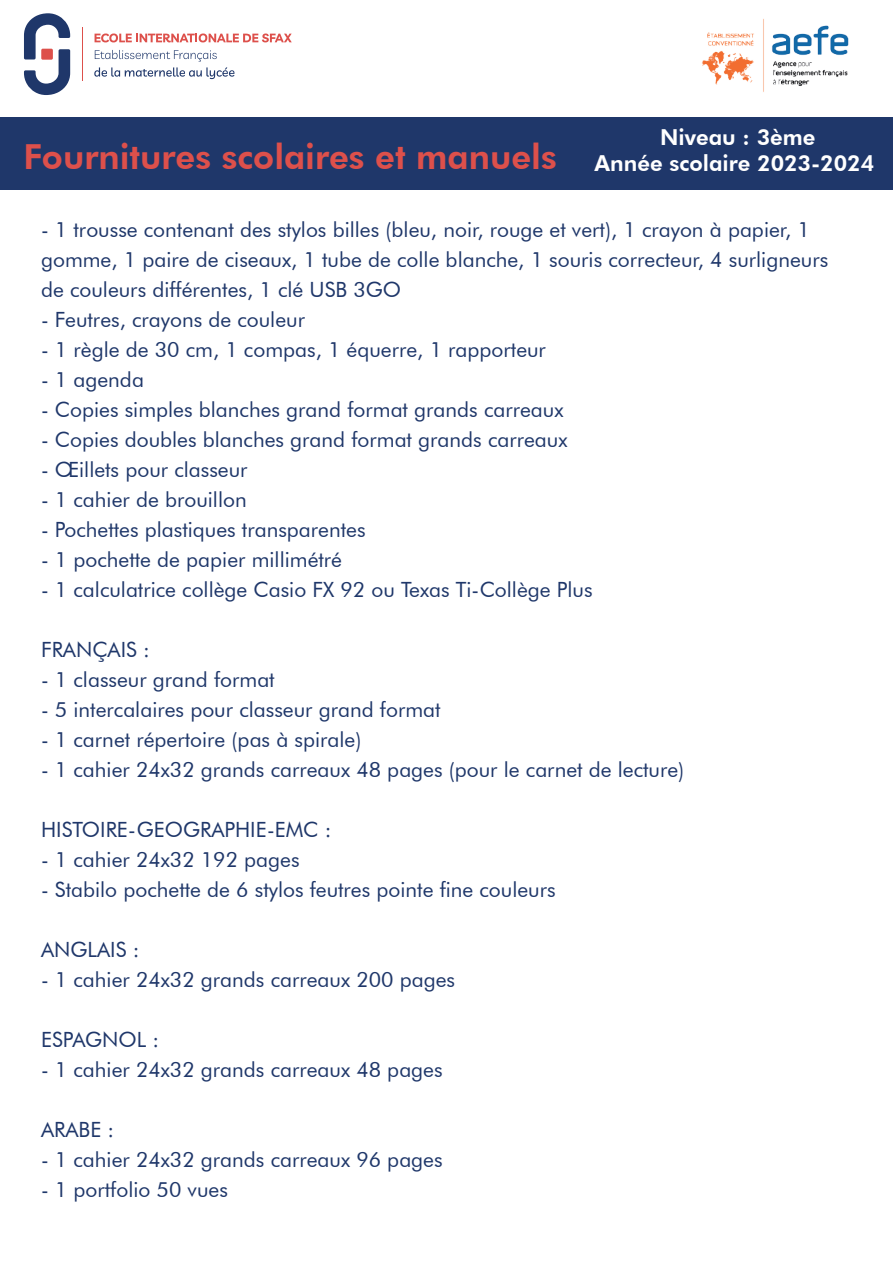
<style>
.page{position:relative;width:893px;height:1263px;background:#fff}
.page>*{position:absolute;margin:0;border:0;box-sizing:border-box;transform-origin:0 0}
.t1{font:800 34.5px "Futura BT";color:#dd504b}
.t2{font:800 22.05px "Futura BT";color:#fff}
.t3{font:21px/30px "Futura BT";color:#1f376a}
.s1{font-size:22.05px;color:#fff}
</style>
<div class="page">
<div style="left:0;top:117px;width:893px;height:73px;background:#1f376a"></div>
<img style="left:702px;top:18px;width:147px;height:74px">
<svg style="left:95px;top:34px;width:197px;height:8px"></svg>
<svg style="left:94px;top:50px;width:141px;height:29px"></svg>
<svg style="left:24px;top:13px;width:46px;height:82px"></svg>
<hr style="left:82px;top:27px;width:1px;height:54px;background:#dd504b">
<p class="t2" style="left:660px;top:123px;width:157px">Niveau : 3ème</p>
<h1 class="t1" style="left:23px;top:136px;width:852px">Fournitures scolaires et manuels <span class="s1">Année scolaire 2023-2024</span></h1>
<p class="t3" style="left:41px;top:214px;width:789px">- 1 trousse contenant des stylos billes (bleu, noir, rouge et vert), 1 crayon à papier, 1 gomme, 1 paire de ciseaux, 1 tube de colle blanche, 1 souris correcteur, 4 surligneurs de couleurs différentes, 1 clé USB 3GO</p>
<p class="t3" style="left:41px;top:304px;width:265px">- Feutres, crayons de couleur</p>
<p class="t3" style="left:41px;top:334px;width:506px">- 1 règle de 30 cm, 1 compas, 1 équerre, 1 rapporteur</p>
<p class="t3" style="left:41px;top:364px;width:104px">- 1 agenda</p>
<p class="t3" style="left:41px;top:394px;width:524px">- Copies simples blanches grand format grands carreaux</p>
<p class="t3" style="left:41px;top:424px;width:528px">- Copies doubles blanches grand format grands carreaux</p>
<p class="t3" style="left:41px;top:454px;width:208px">- Œillets pour classeur</p>
<p class="t3" style="left:41px;top:484px;width:207px">- 1 cahier de brouillon</p>
<p class="t3" style="left:41px;top:514px;width:326px">- Pochettes plastiques transparentes</p>
<p class="t3" style="left:41px;top:544px;width:302px">- 1 pochette de papier millimétré</p>
<p class="t3" style="left:41px;top:574px;width:553px">- 1 calculatrice collège Casio FX 92 ou Texas Ti-Collège Plus</p>
<p class="t3" style="left:41px;top:634px;width:110px">FRANÇAIS :</p>
<p class="t3" style="left:41px;top:664px;width:235px">- 1 classeur grand format</p>
<p class="t3" style="left:41px;top:694px;width:401px">- 5 intercalaires pour classeur grand format</p>
<p class="t3" style="left:41px;top:724px;width:322px">- 1 carnet répertoire (pas à spirale)</p>
<p class="t3" style="left:41px;top:754px;width:645px">- 1 cahier 24x32 grands carreaux 48 pages (pour le carnet de lecture)</p>
<p class="t3" style="left:41px;top:814px;width:292px">HISTOIRE-GEOGRAPHIE-EMC :</p>
<p class="t3" style="left:41px;top:844px;width:260px">- 1 cahier 24x32 192 pages</p>
<p class="t3" style="left:41px;top:874px;width:516px">- Stabilo pochette de 6 stylos feutres pointe fine couleurs</p>
<p class="t3" style="left:41px;top:934px;width:100px">ANGLAIS :</p>
<p class="t3" style="left:41px;top:964px;width:415px">- 1 cahier 24x32 grands carreaux 200 pages</p>
<p class="t3" style="left:41px;top:1024px;width:120px">ESPAGNOL :</p>
<p class="t3" style="left:41px;top:1055px;width:403px">- 1 cahier 24x32 grands carreaux 48 pages</p>
<p class="t3" style="left:41px;top:1114px;width:75px">ARABE :</p>
<p class="t3" style="left:41px;top:1145px;width:403px">- 1 cahier 24x32 grands carreaux 96 pages</p>
<p class="t3" style="left:41px;top:1175px;width:188px">- 1 portfolio 50 vues</p>
</div>
